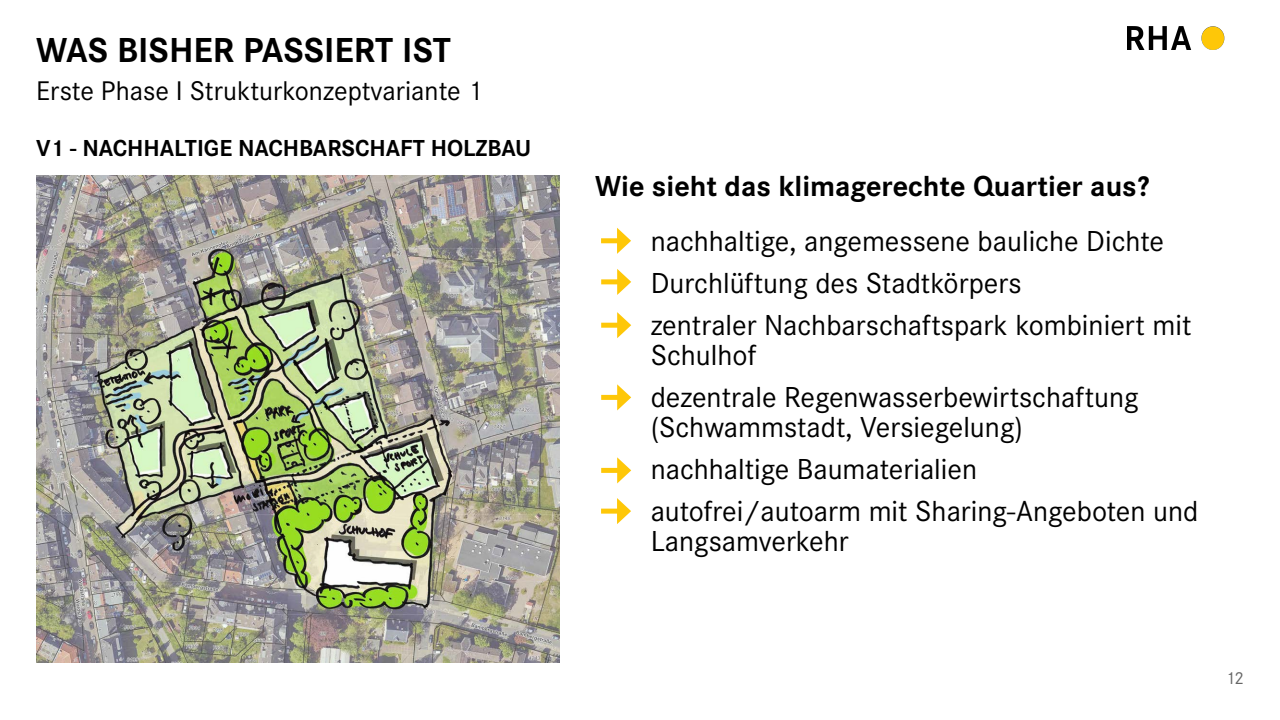
<style>
.page{position:relative;width:1280px;height:720px;background:#fff}
.page>*{position:absolute;margin:0;border:0;box-sizing:border-box;transform-origin:0 0}
.Überschrift_1{font:700 36px "Corporate S";color:#000}
.Überschrift_2{font:30px/30px "Corporate STOT";color:#000}
.Überschrift_2-2{font:700 30px "Corporate STOT";color:#000}
.Überschrift_1-2{font:28px "Corporate S";color:#000}
.t1{font:700 24px "Corporate S";color:#000}
.t2{font:18px "Corporate S";color:#666}
</style>
<div class="page">
<img style="left:36px;top:175px;width:524px;height:487px">
<div style="left:601px;top:279px;width:22px;height:5px;background:#fec708"></div>
<svg style="left:617px;top:269px;width:14px;height:26px"></svg>
<div style="left:601px;top:395px;width:22px;height:5px;background:#fec708"></div>
<svg style="left:617px;top:384px;width:14px;height:26px"></svg>
<div style="left:601px;top:323px;width:22px;height:5px;background:#fec708"></div>
<svg style="left:617px;top:312px;width:14px;height:26px"></svg>
<div style="left:601px;top:468px;width:22px;height:5px;background:#fec708"></div>
<svg style="left:617px;top:457px;width:14px;height:26px"></svg>
<div style="left:601px;top:509px;width:22px;height:5px;background:#fec708"></div>
<svg style="left:617px;top:498px;width:14px;height:26px"></svg>
<div style="left:601px;top:238px;width:22px;height:5px;background:#fec708"></div>
<svg style="left:617px;top:228px;width:14px;height:26px"></svg>
<img style="left:1127px;top:27px;width:98px;height:23px">
<p class="Überschrift_1" style="left:36px;top:29px;width:416px">WAS BISHER PASSIERT IST</p>
<p class="Überschrift_1-2" style="left:36px;top:74px;width:448px">Erste Phase I Strukturkonzeptvariante 1</p>
<p class="t1" style="left:36px;top:135px;width:497px">V1 - NACHHALTIGE NACHBARSCHAFT HOLZBAU</p>
<p class="Überschrift_2-2" style="left:595px;top:169px;width:556px">Wie sieht das klimagerechte Quartier aus?</p>
<p class="Überschrift_2" style="left:651px;top:226px;width:515px">nachhaltige, angemessene bauliche Dichte</p>
<p class="Überschrift_2" style="left:651px;top:268px;width:373px">Durchlüftung des Stadtkörpers</p>
<p class="Überschrift_2" style="left:651px;top:310px;width:542px">zentraler Nachbarschaftspark kombiniert mit<br>Schulhof</p>
<p class="Überschrift_2" style="left:651px;top:382px;width:489px">dezentrale Regenwasserbewirtschaftung (Schwammstadt, Versiegelung)</p>
<p class="Überschrift_2" style="left:651px;top:454px;width:328px">nachhaltige Baumaterialien</p>
<p class="Überschrift_2" style="left:651px;top:496px;width:549px">autofrei/autoarm mit Sharing-Angeboten und<br>Langsamverkehr</p>
<p class="t2" style="left:1226px;top:668px;width:20px">12</p>
</div>
